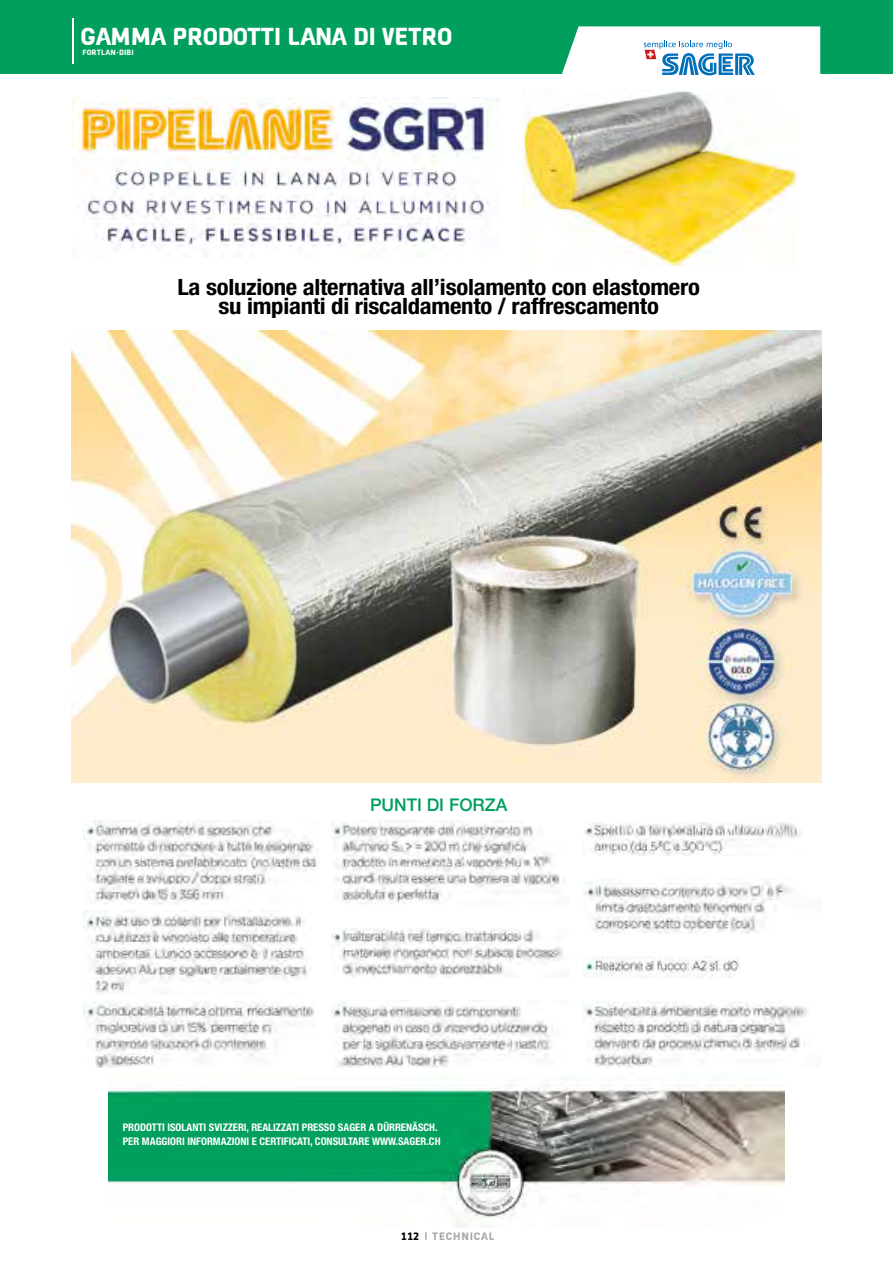
<style>
.page{position:relative;width:893px;height:1263px;background:#fff}
.page>*{position:absolute;margin:0;border:0;box-sizing:border-box;transform-origin:0 0}
.t1{font:24px "Fortlan Font";letter-spacing:-.04em;color:#fff}
.t2{font:700 condensed 22.5px/19.5px "Helvetica Neue LT Std";letter-spacing:-.01em;color:#000;text-align:center;scale:1.1 1}
.t3{font:500 17.4px "Helvetica Neue";color:#009f5e}
.t4{font:700 condensed 10.5px/14.7px "Helvetica Neue LT Std";color:#fff}
.t5{font:10.5px "Fortlan Font";letter-spacing:.055em;color:#a8a8a7}
.t6{font:7.5px "Fortlan Font";letter-spacing:-.005em;color:#fff}
.s1{color:#000}
</style>
<div class="page">
<div style="left:0;top:0;width:893px;height:74px;background:#009f5e"></div>
<hr style="left:73px;top:19px;width:1px;height:45px;background:#fff">
<svg style="left:562px;top:26px;width:258px;height:50px;background:#d8eaef"></svg>
<img style="left:73px;top:97px;width:426px;height:160px">
<img style="left:72px;top:330px;width:749px;height:453px">
<img style="left:522px;top:91px;width:274px;height:174px">
<img style="left:84px;top:821px;width:233px;height:84px">
<img style="left:84px;top:911px;width:227px;height:82px">
<img style="left:585px;top:823px;width:216px;height:33px">
<img style="left:84px;top:1001px;width:230px;height:67px">
<img style="left:586px;top:957px;width:153px;height:21px">
<img style="left:331px;top:821px;width:234px;height:84px">
<img style="left:331px;top:928px;width:232px;height:49px">
<img style="left:583px;top:881px;width:209px;height:53px">
<img style="left:331px;top:1001px;width:222px;height:66px">
<img style="left:583px;top:1001px;width:225px;height:67px">
<img style="left:109px;top:1078px;width:675px;height:150px">
<svg style="left:425px;top:1232px;width:2px;height:8px"></svg>
<h1 class="t1" style="left:80px;top:23px;width:374px">GAMMA PRODOTTI LANA DI VETRO</h1>
<p class="t6" style="left:82px;top:48px;width:53px">FORTLAN DIBI</p>
<h2 class="t2" style="left:177px;top:277px;width:476px">La soluzione alternativa all’isolamento con elastomero su impianti di riscaldamento / raffrescamento</h2>
<h3 class="t3" style="left:370px;top:791px;width:139px">PUNTI DI FORZA</h3>
<p class="t4" style="left:123px;top:1119px;width:319px">PRODOTTI ISOLANTI SVIZZERI, REALIZZATI PRESSO SAGER A DÜRRENÄSCH.<br>PER MAGGIORI INFORMAZIONI E CERTIFICATI, CONSULTARE WWW.SAGER.CH</p>
<p class="t5" style="left:401px;top:1230px;width:96px"><span class="s1">112</span> TECHNICAL</p>
</div>
